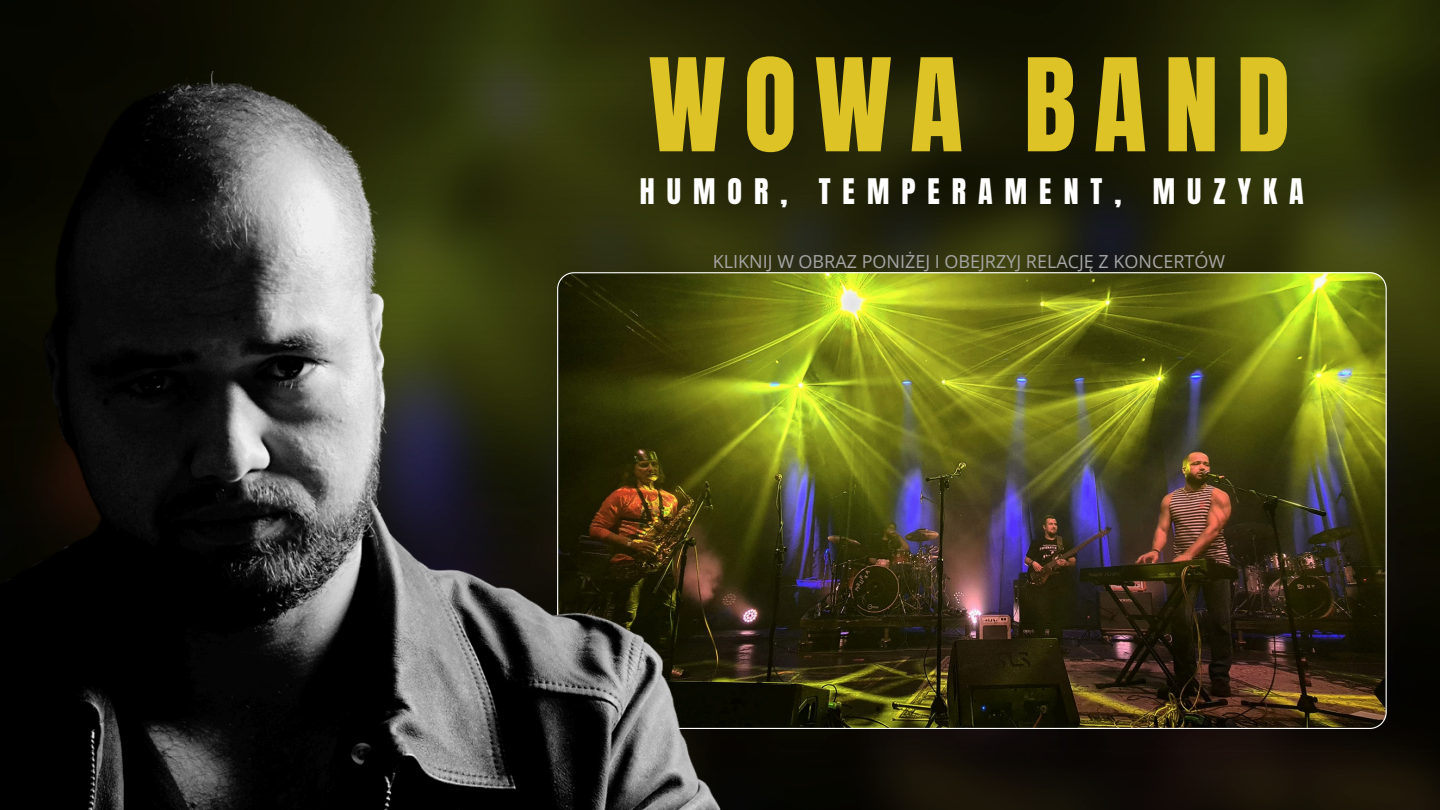
<style>
.page{position:relative;width:1440px;height:810px;background:#fff}
.page>*{position:absolute;margin:0;border:0;box-sizing:border-box;transform-origin:0 0}
.t1{font:109.5px "Anton";letter-spacing:.16em;color:#ddc325}
.t2{font:30px "Anton";letter-spacing:.4em;color:#fff}
.t3{font:18px "Open Sans";color:#a6a6a6}
</style>
<div class="page">
<img style="left:0;top:1px;width:1440px;height:809px">
<img style="left:819px;top:272px;width:567px;height:457px">
<img style="left:0;top:72px;width:819px;height:738px">
<p class="t1" style="left:648px;top:27px;width:644px">WOWA BAND</p>
<p class="t2" style="left:640px;top:170px;width:665px">HUMOR, TEMPERAMENT, MUZYKA</p>
<p class="t3" style="left:713px;top:249px;width:514px">KLIKNIJ W OBRAZ PONIŻEJ I OBEJRZYJ RELACJĘ Z KONCERTÓW</p>
</div>
